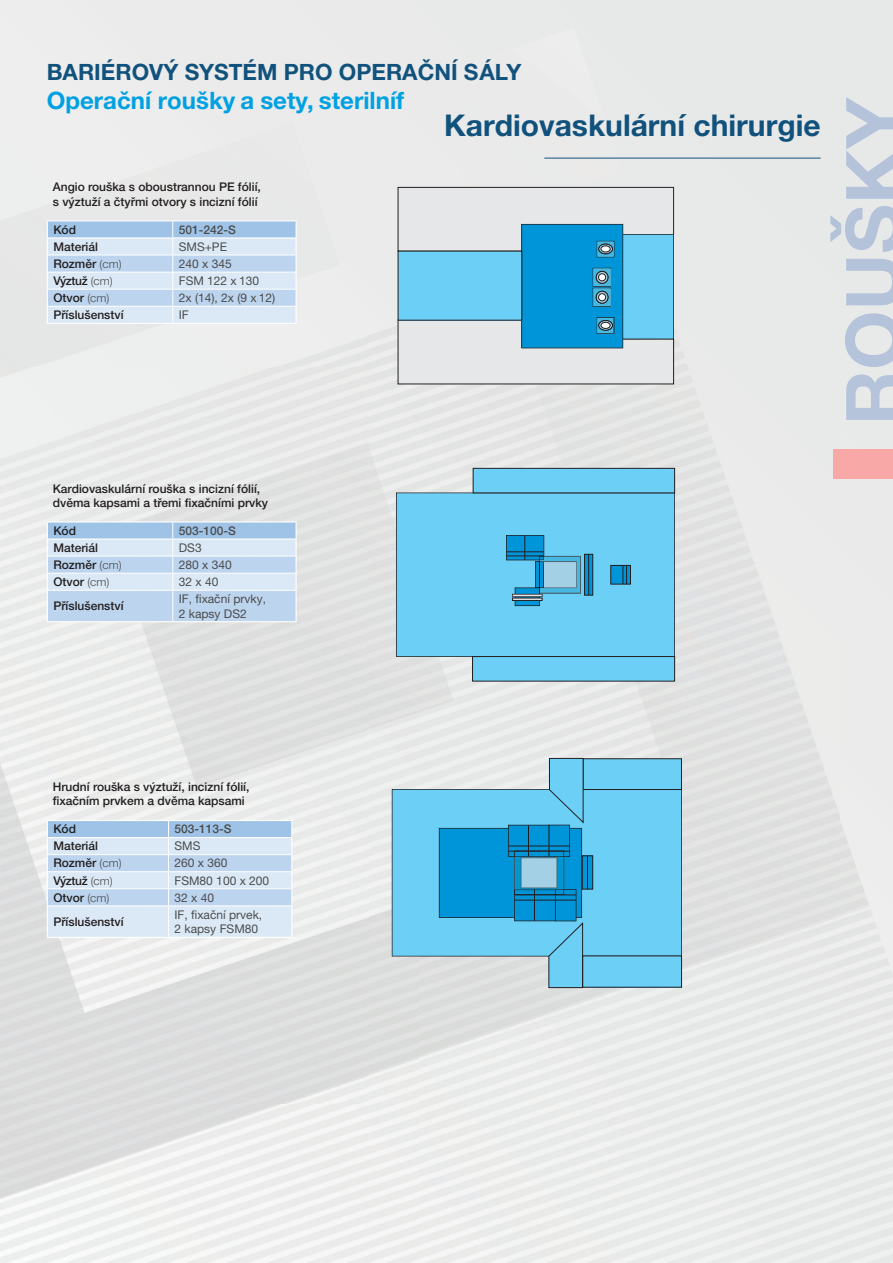
<style>
.page{position:relative;width:893px;height:1263px;background:#fff}
.page>*{position:absolute;margin:0;border:0;box-sizing:border-box;transform-origin:0 0}
.t1{font:700 30px "Helvetica Neue LT Pro";color:#11527d}
.t2{font:700 24px "Helvetica Neue LT Pro";color:#00a1e3}
.t3{font:700 22.5px "Helvetica Neue LT Pro";color:#11527d}
.t4{font:500 12px/14.4px "Helvetica Neue LT Pro";color:#231f20}
.t5{font:12px/14.4px "Helvetica Neue LT Pro";color:#4b4c4d}
.t6{font:500 12px "Helvetica Neue LT Pro";color:#4b4c4d}
.s1{font-weight:300;font-size:11.4px;color:#4b4c4d}
</style>
<div class="page">
<img style="left:631px;top:262px;width:209px;height:1001px">
<img style="left:367px;top:525px;width:53px;height:738px">
<img style="left:420px;top:657px;width:211px;height:132px">
<img style="left:420px;top:956px;width:211px;height:307px">
<img style="left:830px;top:97px;width:63px;height:323px">
<hr style="left:544px;top:158px;width:277px;height:1px;background:#11527d">
<div style="left:833px;top:449px;width:60px;height:29px;background:#f8a8a6"></div>
<svg style="left:47px;top:221px;width:250px;height:102px;background:#c9ddf1"></svg>
<hr style="left:48px;top:237px;width:125px;height:2px;background:#fff">
<hr style="left:173px;top:237px;width:123px;height:2px;background:#fff">
<svg style="left:47px;top:522px;width:250px;height:100px;background:#c4daf0"></svg>
<hr style="left:48px;top:590px;width:125px;height:1px;background:#fff">
<hr style="left:173px;top:590px;width:123px;height:1px;background:#fff">
<hr style="left:172px;top:591px;width:1px;height:30px;background:#fff">
<hr style="left:48px;top:538px;width:125px;height:2px;background:#fff">
<hr style="left:173px;top:538px;width:123px;height:2px;background:#fff">
<svg style="left:47px;top:820px;width:245px;height:117px;background:#cbdff2"></svg>
<hr style="left:48px;top:905px;width:121px;height:1px;background:#fff">
<hr style="left:169px;top:905px;width:122px;height:1px;background:#fff">
<hr style="left:168px;top:906px;width:1px;height:31px;background:#fff">
<hr style="left:48px;top:837px;width:121px;height:1px;background:#fff">
<hr style="left:169px;top:837px;width:122px;height:1px;background:#fff">
<svg style="left:397px;top:187px;width:277px;height:198px;background:#90c8e1"></svg>
<div style="left:601px;top:322px;width:9px;height:6px;background:#fff;border-radius:50%"></div>
<div style="left:601px;top:322px;width:10px;height:7px;border:1px solid #231f20;border-radius:50%"></div>
<div style="left:598px;top:320px;width:15px;height:11px;border:1px solid #231f20;border-radius:50%"></div>
<div style="left:396px;top:492px;width:279px;height:165px;background:#6bcff6"></div>
<div style="left:472px;top:656px;width:203px;height:25px;background:#6bcff6"></div>
<div style="left:472px;top:656px;width:203px;height:25px;border:1px solid #231f20"></div>
<div style="left:473px;top:468px;width:202px;height:25px;background:#6bcff6"></div>
<div style="left:473px;top:468px;width:202px;height:25px;border:1px solid #231f20"></div>
<svg style="left:586px;top:556px;width:5px;height:37px"></svg>
<div style="left:584px;top:554px;width:9px;height:41px;border:1px solid #231f20"></div>
<hr style="left:588px;top:554px;width:1px;height:41px;background:#231f20">
<svg style="left:612px;top:567px;width:17px;height:15px"></svg>
<div style="left:610px;top:565px;width:21px;height:19px;border:1px solid #231f20"></div>
<svg style="left:623px;top:565px;width:4px;height:19px"></svg>
<svg style="left:506px;top:535px;width:75px;height:71px;background:#53aed4"></svg>
<div style="left:392px;top:789px;width:290px;height:167px;background:#6bcff6"></div>
<div style="left:583px;top:759px;width:98px;height:30px;background:#6bcff6"></div>
<div style="left:583px;top:758px;width:99px;height:32px;border:1px solid #231f20"></div>
<div style="left:583px;top:956px;width:98px;height:31px;background:#6bcff6"></div>
<div style="left:582px;top:856px;width:11px;height:33px;background:#0095d9"></div>
<div style="left:582px;top:855px;width:11px;height:34px;border:1px solid #231f20"></div>
<hr style="left:587px;top:856px;width:1px;height:33px;background:#231f20">
<svg style="left:439px;top:758px;width:145px;height:230px;background:#5eb7dd"></svg>
<h3 class="t3" style="left:47px;top:58px;width:476px">BARIÉROVÝ SYSTÉM PRO OPERAČNÍ SÁLY</h3>
<h2 class="t2" style="left:47px;top:85px;width:359px">Operační roušky a sety, sterilníf</h2>
<h1 class="t1" style="left:444px;top:107px;width:378px">Kardiovaskulární chirurgie</h1>
<p class="t4" style="left:53px;top:180px;width:210px">Angio rouška s oboustrannou PE fólií, s výztuží a čtyřmi otvory s incizní fólií</p>
<p class="t4" style="left:53px;top:222px;width:24px">Kód</p>
<p class="t6" style="left:179px;top:222px;width:59px">501-242-S</p>
<p class="t4" style="left:53px;top:239px;width:46px">Materiál</p>
<p class="t5" style="left:179px;top:239px;width:50px">SMS+PE</p>
<p class="t4" style="left:53px;top:256px;width:70px">Rozměr <span class="s1">(cm)</span></p>
<p class="t5" style="left:179px;top:256px;width:54px">240 x 345</p>
<p class="t4" style="left:53px;top:273px;width:61px">Výztuž <span class="s1">(cm)</span></p>
<p class="t5" style="left:179px;top:273px;width:82px">FSM 122 x 130</p>
<p class="t4" style="left:53px;top:290px;width:58px">Otvor <span class="s1">(cm)</span></p>
<p class="t5" style="left:179px;top:290px;width:98px">2x (14), 2x (9 x 12)</p>
<p class="t4" style="left:53px;top:307px;width:72px">Příslušenství</p>
<p class="t5" style="left:179px;top:307px;width:11px">IF</p>
<p class="t4" style="left:53px;top:481px;width:217px">Kardiovaskulární rouška s incizní fólií, dvěma kapsami a třemi fixačními prvky</p>
<p class="t4" style="left:53px;top:523px;width:24px">Kód</p>
<p class="t6" style="left:179px;top:523px;width:59px">503-100-S</p>
<p class="t4" style="left:53px;top:540px;width:46px">Materiál</p>
<p class="t5" style="left:179px;top:540px;width:24px">DS3</p>
<p class="t4" style="left:53px;top:557px;width:70px">Rozměr <span class="s1">(cm)</span></p>
<p class="t5" style="left:179px;top:557px;width:54px">280 x 340</p>
<p class="t4" style="left:53px;top:574px;width:58px">Otvor <span class="s1">(cm)</span></p>
<p class="t5" style="left:179px;top:574px;width:41px">32 x 40</p>
<p class="t4" style="left:53px;top:599px;width:72px">Příslušenství</p>
<p class="t5" style="left:179px;top:591px;width:89px">IF, fixační prvky,<br>2 kapsy DS2</p>
<p class="t4" style="left:53px;top:779px;width:198px">Hrudní rouška s výztuží, incizní fólií, fixačním prvkem a dvěma kapsami</p>
<p class="t4" style="left:53px;top:822px;width:24px">Kód</p>
<p class="t6" style="left:175px;top:822px;width:59px">503-113-S</p>
<p class="t4" style="left:53px;top:839px;width:46px">Materiál</p>
<p class="t5" style="left:175px;top:839px;width:28px">SMS</p>
<p class="t4" style="left:53px;top:856px;width:70px">Rozměr <span class="s1">(cm)</span></p>
<p class="t5" style="left:175px;top:856px;width:54px">260 x 360</p>
<p class="t4" style="left:53px;top:873px;width:61px">Výztuž <span class="s1">(cm)</span></p>
<p class="t5" style="left:175px;top:873px;width:96px">FSM80 100 x 200</p>
<p class="t4" style="left:53px;top:890px;width:58px">Otvor <span class="s1">(cm)</span></p>
<p class="t5" style="left:175px;top:890px;width:41px">32 x 40</p>
<p class="t4" style="left:53px;top:914px;width:72px">Příslušenství</p>
<p class="t5" style="left:175px;top:907px;width:89px">IF, fixační prvek,<br>2 kapsy FSM80</p>
</div>
